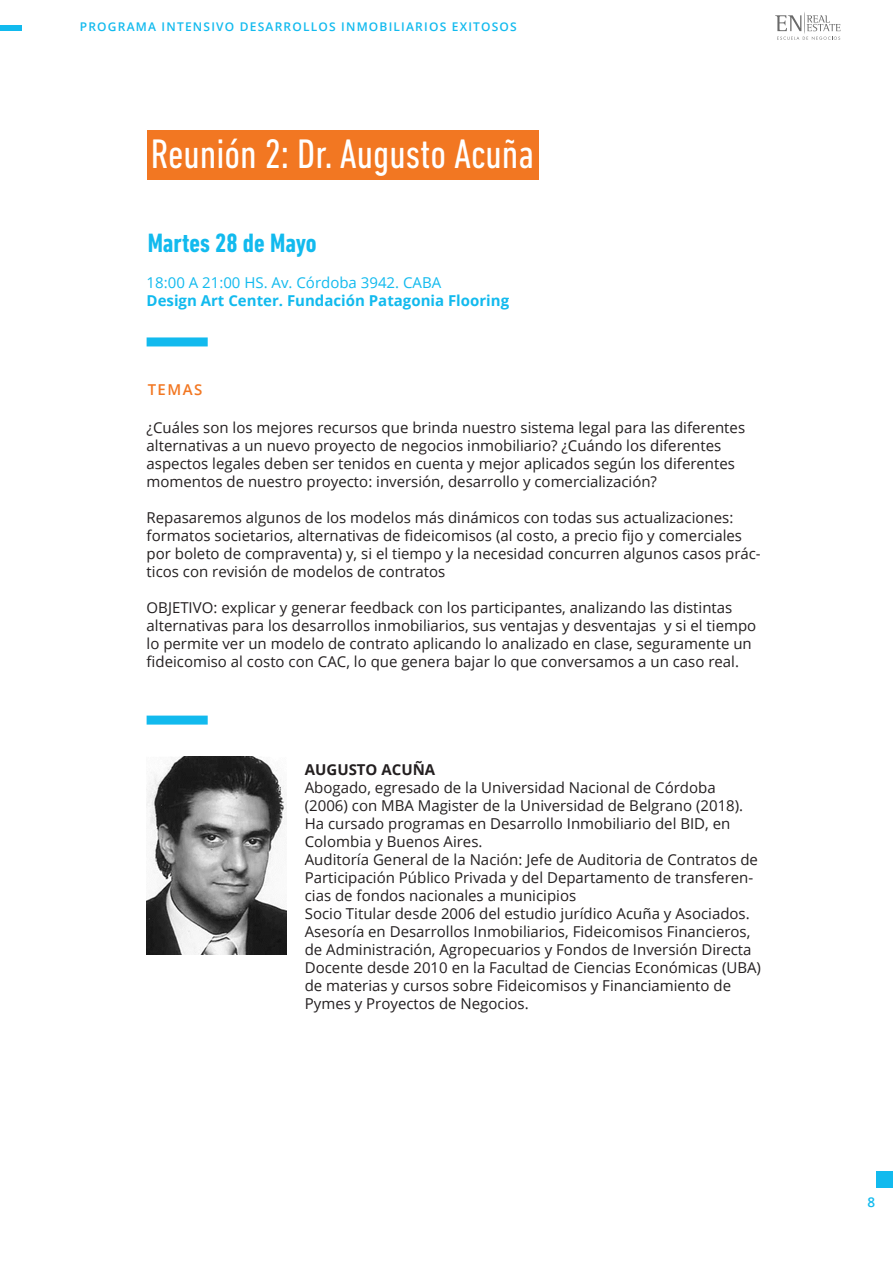
<style>
.page{position:relative;width:893px;height:1263px;background:#fff}
.page>*{position:absolute;margin:0;border:0;box-sizing:border-box;transform-origin:0 0}
.t1{font:condensed 42px "DIN Next LT Pro";color:#fff}
.t2{font:700 condensed 27px "DIN Next LT Pro";color:#12baee}
.t3{font:15px/18px "Open Sans";color:#231f20}
.t4{font:700 15px "Open Sans";color:#12baee}
.t5{font:15px "Open Sans";color:#12baee}
.t6{font:700 15px "Open Sans";color:#231f20}
.t7{font:600 15px "Open Sans";letter-spacing:.1em;color:#f27722}
.t8{font:600 13.5px "Open Sans";color:#12baee}
.t9{font:600 12px "Open Sans";letter-spacing:.1em;color:#12baee}
</style>
<div class="page">
<div style="left:877px;top:1171px;width:16px;height:16px;background:#12baee"></div>
<div style="left:0;top:25px;width:22px;height:6px;background:#12baee"></div>
<svg style="left:775px;top:12px;width:65px;height:28px"></svg>
<div style="left:147px;top:130px;width:392px;height:49px;background:#f27722"></div>
<img style="left:147px;top:756px;width:140px;height:198px">
<div style="left:147px;top:337px;width:61px;height:9px;background:#12baee"></div>
<div style="left:147px;top:716px;width:61px;height:9px;background:#12baee"></div>
<p class="t9" style="left:80px;top:19px;width:438px">PROGRAMA INTENSIVO DESARROLLOS INMOBILIARIOS EXITOSOS</p>
<p class="t1" style="left:151px;top:130px;width:385px">Reunión 2: Dr. Augusto Acuña</p>
<p class="t2" style="left:148px;top:228px;width:170px">Martes 28 de Mayo</p>
<p class="t5" style="left:147px;top:272px;width:296px">18:00 A 21:00 HS. Av. Córdoba 3942. CABA</p>
<p class="t4" style="left:147px;top:290px;width:364px">Design Art Center. Fundación Patagonia Flooring</p>
<p class="t7" style="left:148px;top:379px;width:56px">TEMAS</p>
<p class="t3" style="left:147px;top:418px;width:600px">¿Cuáles son los mejores recursos que brinda nuestro sistema legal para las diferentes alternativas a un nuevo proyecto de negocios inmobiliario? ¿Cuándo los diferentes aspectos legales deben ser tenidos en cuenta y mejor aplicados según los diferentes momentos de nuestro proyecto: inversión, desarrollo y comercialización?</p>
<p class="t3" style="left:147px;top:508px;width:616px">Repasaremos algunos de los modelos más dinámicos con todas sus actualizaciones: formatos societarios, alternativas de fideicomisos (al costo, a precio fijo y comerciales por boleto de compraventa) y, si el tiempo y la necesidad concurren algunos casos prác&shy;ticos con revisión de modelos de contratos</p>
<p class="t3" style="left:147px;top:598px;width:611px">OBJETIVO: explicar y generar feedback con los participantes, analizando las distintas alternativas para los desarrollos inmobiliarios, sus ventajas y desventajas y si el tiempo lo permite ver un modelo de contrato aplicando lo analizado en clase, seguramente un fideicomiso al costo con CAC, lo que genera bajar lo que conversamos a un caso real.</p>
<p class="t6" style="left:305px;top:758px;width:132px">AUGUSTO ACUÑA</p>
<p class="t3" style="left:305px;top:778px;width:440px">Abogado, egresado de la Universidad Nacional de Córdoba (2006) con MBA Magister de la Universidad de Belgrano (2018).<br>Ha cursado programas en Desarrollo Inmobiliario del BID, en Colombia y Buenos Aires.</p>
<p class="t3" style="left:305px;top:850px;width:455px">Auditoría General de la Nación: Jefe de Auditoria de Contratos de<br>Participación Público Privada y del Departamento de transferen&shy;cias de fondos nacionales a municipios</p>
<p class="t3" style="left:305px;top:904px;width:448px">Socio Titular desde 2006 del estudio jurídico Acuña y Asociados.<br>Asesoría en Desarrollos Inmobiliarios, Fideicomisos Financieros, de Administración, Agropecuarios y Fondos de Inversión Directa</p>
<p class="t3" style="left:305px;top:958px;width:458px">Docente desde 2010 en la Facultad de Ciencias Económicas (UBA) de materias y cursos sobre Fideicomisos y Financiamiento de<br>Pymes y Proyectos de Negocios.</p>
<p class="t8" style="left:867px;top:1193px;width:9px">8</p>
</div>
